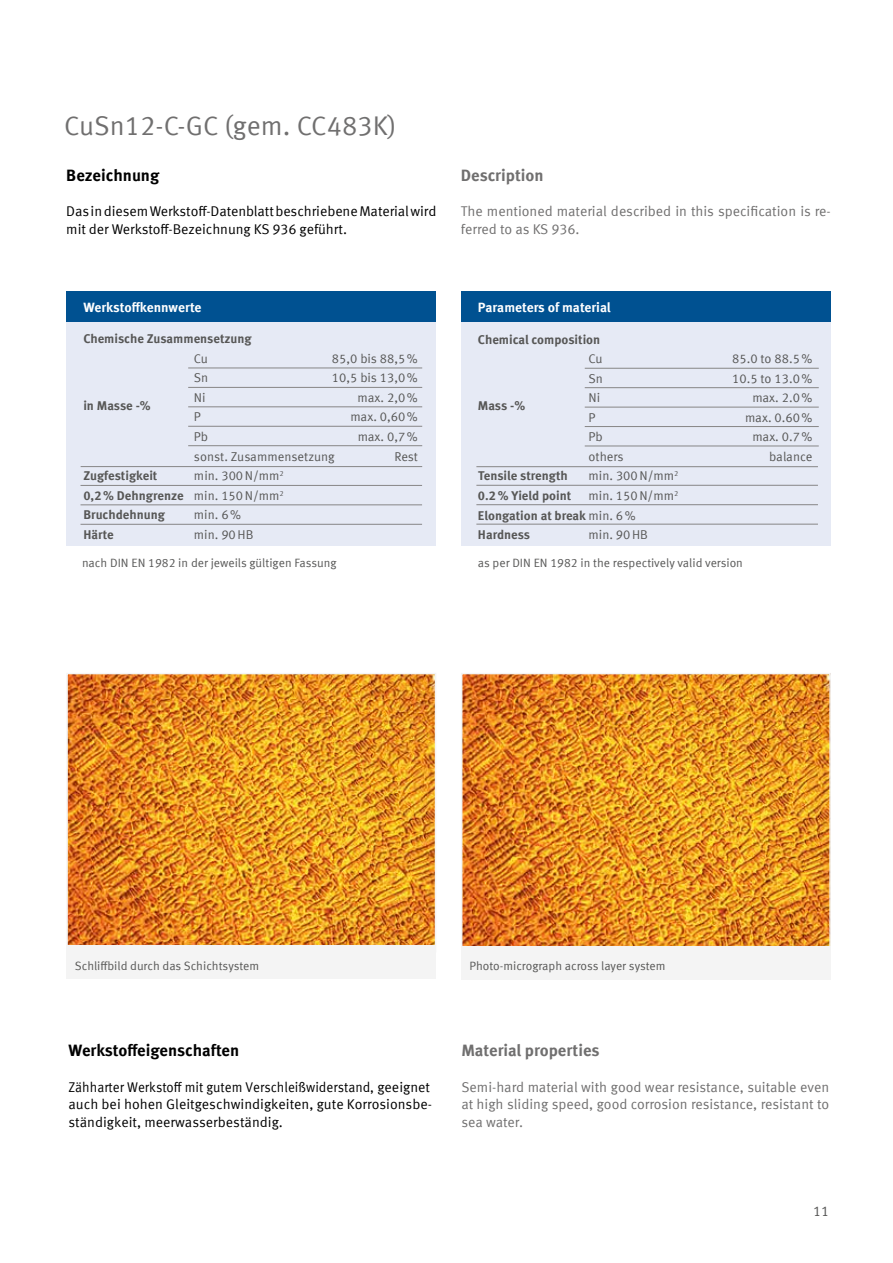
<style>
.page{position:relative;width:893px;height:1263px;background:#fff}
.page>*{position:absolute;margin:0;border:0;box-sizing:border-box;transform-origin:0 0}
.t1{font:27px "Meta Offc Pro Norm";color:#706f6f}
.t2{font:700 16.5px "Meta Offc Pro";color:#000}
.t3{font:700 16.5px "Meta Offc Pro";color:#706f6f}
.t4{font:14.1px/17.9px "Meta Offc Pro Norm";color:#706f6f}
.t5{font:14.1px/17.9px "Meta Offc Pro Norm";color:#000;scale:.94 1}
.t6{font:14.1px/17.9px "Meta Offc Pro Norm";color:#000}
.t7{font:14.1px "Meta Offc Pro Norm";color:#575756}
.t8{font:700 13.5px "Meta Offc Pro";letter-spacing:-.005em;color:#fff}
.t9{font:12.75px "Meta Offc Pro Norm";color:#575756}
.t10{font:700 12.75px/19.5px "Meta Offc Pro";color:#575756}
.t11{font:12px "Meta Offc Pro Norm";color:#575756}
.s1{font-family:"Meta Offc Pro Norm";font-weight:400}
</style>
<div class="page">
<div style="left:66px;top:321px;width:370px;height:225px;background:#e6eaf5"></div>
<div style="left:461px;top:321px;width:370px;height:225px;background:#e6eaf5"></div>
<div style="left:66px;top:291px;width:370px;height:31px;background:#005191"></div>
<div style="left:461px;top:291px;width:370px;height:30px;background:#005191"></div>
<hr style="left:585px;top:368px;width:234px;height:1px;background:#878686">
<hr style="left:585px;top:387px;width:234px;height:1px;background:#878686">
<hr style="left:585px;top:407px;width:234px;height:1px;background:#878686">
<hr style="left:585px;top:426px;width:234px;height:1px;background:#878686">
<hr style="left:585px;top:446px;width:234px;height:1px;background:#878686">
<hr style="left:476px;top:485px;width:342px;height:1px;background:#878686">
<hr style="left:476px;top:504px;width:342px;height:1px;background:#878686">
<hr style="left:476px;top:524px;width:342px;height:1px;background:#878686">
<hr style="left:476px;top:466px;width:342px;height:1px;background:#878686">
<hr style="left:188px;top:368px;width:234px;height:1px;background:#878686">
<hr style="left:188px;top:387px;width:234px;height:1px;background:#878686">
<hr style="left:188px;top:406px;width:234px;height:1px;background:#878686">
<hr style="left:188px;top:426px;width:234px;height:1px;background:#878686">
<hr style="left:188px;top:445px;width:234px;height:1px;background:#878686">
<hr style="left:81px;top:485px;width:341px;height:1px;background:#878686">
<hr style="left:81px;top:504px;width:341px;height:1px;background:#878686">
<hr style="left:81px;top:524px;width:341px;height:1px;background:#878686">
<hr style="left:81px;top:466px;width:341px;height:1px;background:#878686">
<img style="left:69px;top:676px;width:364px;height:269px">
<div style="left:66px;top:673px;width:370px;height:280px;border:2px solid #f4f4f4"></div>
<img style="left:464px;top:676px;width:364px;height:270px">
<div style="left:461px;top:673px;width:370px;height:276px;border:2px solid #f4f4f4"></div>
<div style="left:66px;top:945px;width:370px;height:34px;background:#f4f4f4"></div>
<div style="left:461px;top:946px;width:370px;height:33px;background:#f4f4f4"></div>
<h1 class="t1" style="left:64px;top:105px;width:334px">CuSn12-C-GC (gem. CC483K)</h1>
<p class="t2" style="left:66px;top:162px;width:95px">Bezeichnung</p>
<p class="t6" style="left:66px;top:202px;width:372px">Das in diesem Werkstoff-Datenblatt beschriebene Material wird mit der Werkstoff-Bezeichnung KS 936 geführt.</p>
<p class="t8" style="left:83px;top:296px;width:120px">Werkstoffkennwerte</p>
<p class="t3" style="left:461px;top:162px;width:84px">Description</p>
<p class="t4" style="left:461px;top:202px;width:371px">The mentioned material described in this specification is re&shy;ferred to as KS 936.</p>
<p class="t8" style="left:478px;top:296px;width:134px">Parameters of material</p>
<p class="t10" style="left:83px;top:328px;width:170px">Chemische Zusammensetzung</p>
<p class="t9" style="left:194px;top:349px;width:16px">Cu</p>
<p class="t9" style="left:332px;top:349px;width:87px">85,0 bis 88,5%</p>
<p class="t9" style="left:194px;top:368px;width:16px">Sn</p>
<p class="t9" style="left:332px;top:368px;width:87px">10,5 bis 13,0%</p>
<p class="t9" style="left:194px;top:388px;width:13px">Ni</p>
<p class="t9" style="left:358px;top:388px;width:62px">max. 2,0%</p>
<p class="t9" style="left:194px;top:407px;width:8px">P</p>
<p class="t9" style="left:350px;top:407px;width:69px">max. 0,60%</p>
<p class="t9" style="left:194px;top:427px;width:16px">Pb</p>
<p class="t9" style="left:358px;top:427px;width:62px">max. 0,7%</p>
<p class="t9" style="left:194px;top:446px;width:142px">sonst. Zusammensetzung</p>
<p class="t9" style="left:394px;top:446px;width:25px">Rest</p>
<p class="t10" style="left:83px;top:465px;width:76px">Zugfestigkeit</p>
<p class="t9" style="left:194px;top:466px;width:91px">min. 300N/mm<sup>2</sup></p>
<p class="t10" style="left:83px;top:485px;width:202px">0,2% Dehngrenze <span class="s1">min. 150N/mm</span><sup>2<br></sup>Bruchdehnung</p>
<p class="t10" style="left:478px;top:329px;width:124px">Chemical composition</p>
<p class="t9" style="left:588px;top:349px;width:16px">Cu</p>
<p class="t9" style="left:732px;top:349px;width:82px">85.0 to 88.5%</p>
<p class="t9" style="left:588px;top:369px;width:16px">Sn</p>
<p class="t9" style="left:732px;top:369px;width:82px">10.5 to 13.0%</p>
<p class="t9" style="left:589px;top:388px;width:13px">Ni</p>
<p class="t9" style="left:752px;top:388px;width:62px">max. 2.0%</p>
<p class="t9" style="left:589px;top:408px;width:8px">P</p>
<p class="t9" style="left:745px;top:408px;width:69px">max. 0.60%</p>
<p class="t9" style="left:589px;top:427px;width:16px">Pb</p>
<p class="t9" style="left:752px;top:427px;width:62px">max. 0.7%</p>
<p class="t9" style="left:589px;top:447px;width:37px">others</p>
<p class="t9" style="left:769px;top:447px;width:45px">balance</p>
<p class="t10" style="left:478px;top:465px;width:91px">Tensile strength</p>
<p class="t9" style="left:589px;top:466px;width:91px">min. 300N/mm<sup>2</sup></p>
<p class="t10" style="left:478px;top:485px;width:95px">0.2% Yield point</p>
<p class="t9" style="left:588px;top:486px;width:91px">min. 150N/mm<sup>2</sup></p>
<p class="t10" style="left:478px;top:504px;width:159px">Elongation at break <span class="s1">min. 6%<br></span>Hardness</p>
<p class="t10" style="left:83px;top:395px;width:69px">in Masse -%</p>
<p class="t10" style="left:478px;top:395px;width:49px">Mass -%</p>
<p class="t9" style="left:194px;top:505px;width:49px">min. 6%</p>
<p class="t10" style="left:83px;top:524px;width:32px">Härte</p>
<p class="t9" style="left:194px;top:525px;width:61px">min. 90HB</p>
<p class="t9" style="left:588px;top:525px;width:61px">min. 90HB</p>
<p class="t11" style="left:82px;top:553px;width:256px">nach DIN EN 1982 in der jeweils gültigen Fassung</p>
<p class="t11" style="left:478px;top:553px;width:266px">as per DIN EN 1982 in the respectively valid version</p>
<p class="t11" style="left:75px;top:956px;width:186px">Schliffbild durch das Schichtsystem</p>
<p class="t2" style="left:68px;top:1037px;width:172px">Werkstoffeigenschaften</p>
<p class="t5" style="left:68px;top:1077px;width:388px">Zähharter Werkstoff mit gutem Verschleißwiderstand, geeignet auch bei hohen Gleitgeschwindigkeiten, gute Korrosionsbe&shy;ständigkeit, meerwasserbeständig.</p>
<p class="t11" style="left:469px;top:956px;width:198px">Photo-micrograph across layer system</p>
<p class="t3" style="left:461px;top:1037px;width:140px">Material properties</p>
<p class="t4" style="left:461px;top:1077px;width:369px;text-align:justify">Semi-hard material with good wear resistance, suitable even at high sliding speed, good corrosion resistance, resistant to sea water.</p>
<p class="t7" style="left:813px;top:1200px;width:18px">11</p>
</div>
